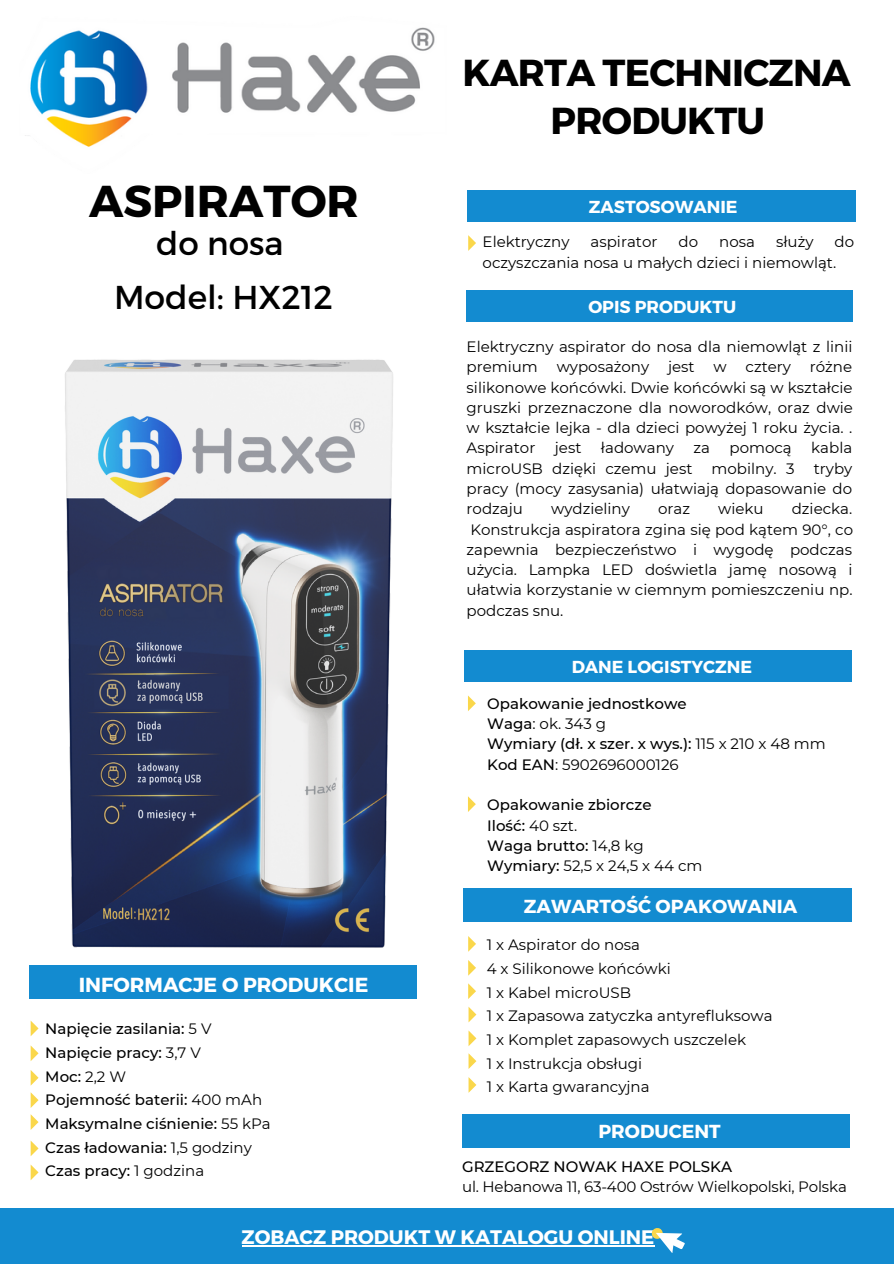
<style>
.page{position:relative;width:894px;height:1264px;background:#fff}
.page>*{position:absolute;margin:0;border:0;box-sizing:border-box;transform-origin:0 0}
.t1{font:700 44.55px "Montserrat";color:#000}
.t2{font:700 37.5px/48.4px "Montserrat";letter-spacing:-.02em;color:#000;text-align:center}
.t3{font:33px "Montserrat";color:#000}
.t4{font:32.55px "Montserrat";color:#000}
.t5{font:700 20.25px "Montserrat";color:#fff}
.t6{font:700 19.5px "Montserrat";color:#fff}
.t7{font:700 18.75px "Montserrat";color:#fff}
.t8{font:700 17.25px "Montserrat";color:#fff}
.t9{font:15px/20.2px "Montserrat";color:#000}
.t10{font:500 15px/23.7px "Montserrat";color:#000}
.s1{font-weight:400}
</style>
<div class="page">
<img style="left:25px;top:27px;width:410px;height:120px">
<div style="left:466px;top:290px;width:386px;height:31px;background:#138bd0"></div>
<div style="left:29px;top:965px;width:387px;height:34px;background:#138bd0"></div>
<div style="left:0;top:1208px;width:893px;height:55px;background:#138bd0"></div>
<div style="left:466px;top:190px;width:389px;height:31px;background:#138bd0"></div>
<div style="left:464px;top:650px;width:387px;height:31px;background:#138bd0"></div>
<div style="left:462px;top:1113px;width:387px;height:34px;background:#138bd0"></div>
<div style="left:463px;top:888px;width:389px;height:34px;background:#138bd0"></div>
<svg style="left:31px;top:1021px;width:8px;height:15px"></svg>
<svg style="left:31px;top:1046px;width:8px;height:15px"></svg>
<svg style="left:31px;top:1070px;width:8px;height:15px"></svg>
<svg style="left:31px;top:1114px;width:8px;height:15px"></svg>
<svg style="left:31px;top:1092px;width:8px;height:15px"></svg>
<svg style="left:468px;top:960px;width:8px;height:15px"></svg>
<svg style="left:468px;top:983px;width:8px;height:16px"></svg>
<svg style="left:468px;top:1007px;width:8px;height:15px"></svg>
<svg style="left:468px;top:695px;width:7px;height:16px"></svg>
<svg style="left:468px;top:796px;width:7px;height:16px"></svg>
<svg style="left:468px;top:235px;width:8px;height:16px"></svg>
<hr style="left:241px;top:1245px;width:413px;height:1px;background:#fff">
<svg style="left:649px;top:1228px;width:36px;height:25px"></svg>
<svg style="left:468px;top:1030px;width:8px;height:16px"></svg>
<svg style="left:468px;top:936px;width:8px;height:15px"></svg>
<svg style="left:31px;top:1141px;width:8px;height:15px"></svg>
<svg style="left:31px;top:1165px;width:8px;height:15px"></svg>
<svg style="left:468px;top:1053px;width:8px;height:15px"></svg>
<svg style="left:468px;top:1077px;width:8px;height:15px"></svg>
<img style="left:65px;top:359px;width:328px;height:589px">
<h1 class="t1" style="left:89px;top:172px;width:271px">ASPIRATOR</h1>
<h3 class="t4" style="left:156px;top:222px;width:129px">do nosa</h3>
<h3 class="t3" style="left:114px;top:276px;width:220px">Model: HX212</h3>
<h3 class="t5" style="left:79px;top:971px;width:291px">INFORMACJE O PRODUKCIE</h3>
<p class="t10" style="left:45px;top:1017px;width:227px">Napięcie zasilania: <span class="s1">5 V<br></span>Napięcie pracy: <span class="s1">3,7 V<br></span>Moc: <span class="s1">2,2 W<br></span>Pojemność baterii: <span class="s1">400 mAh<br></span>Maksymalne ciśnienie: <span class="s1">55 kPa<br></span>Czas ładowania: <span class="s1">1,5 godziny<br></span>Czas pracy: <span class="s1">1 godzina</span></p>
<h2 class="t2" style="left:462px;top:46px;width:390px">KARTA TECHNICZNA<br>PRODUKTU</h2>
<p class="t8" style="left:588px;top:196px;width:150px">ZASTOSOWANIE</p>
<p class="t9" style="left:482px;top:232px;width:373px;text-indent:352px">do oczyszczania nosa u małych dzieci i niemowląt.</p>
<p class="t9" style="left:482px;top:232px;width:88px">Elektryczny</p>
<p class="t9" style="left:590px;top:232px;width:68px">aspirator</p>
<p class="t9" style="left:678px;top:232px;width:21px">do</p>
<p class="t9" style="left:719px;top:232px;width:37px">nosa</p>
<p class="t9" style="left:775px;top:232px;width:39px">służy</p>
<p class="t8" style="left:588px;top:296px;width:149px">OPIS PRODUKTU</p>
<p class="t9" style="left:466px;top:336px;width:387px">Elektryczny aspirator do nosa dla niemowląt z linii premium</p>
<p class="t9" style="left:556px;top:357px;width:94px">wyposażony</p>
<p class="t9" style="left:668px;top:357px;width:28px">jest</p>
<p class="t9" style="left:713px;top:357px;width:15px">w</p>
<p class="t9" style="left:745px;top:357px;width:47px">cztery</p>
<p class="t9" style="left:466px;top:357px;width:388px;text-align:justify;text-indent:343px">różne silikonowe końcówki. Dwie końcówki są w kształcie gruszki przeznaczone dla noworodków, oraz dwie w kształcie lejka - dla dzieci powyżej 1 roku życia. .<br>Aspirator</p>
<p class="t9" style="left:554px;top:438px;width:28px">jest</p>
<p class="t9" style="left:600px;top:438px;width:74px">ładowany</p>
<p class="t9" style="left:693px;top:438px;width:18px">za</p>
<p class="t9" style="left:729px;top:438px;width:64px">pomocą</p>
<p class="t9" style="left:811px;top:438px;width:42px">kabla</p>
<p class="t9" style="left:466px;top:458px;width:227px">microUSB dzięki czemu jest</p>
<p class="t9" style="left:711px;top:458px;width:85px">mobilny. 3</p>
<p class="t9" style="left:466px;top:458px;width:387px;text-align:justify;text-indent:347px">tryby pracy (mocy zasysania) ułatwiają dopasowanie do rodzaju</p>
<p class="t9" style="left:466px;top:499px;width:388px;text-align:justify;text-indent:325px">dziecka.<br>Konstrukcja aspiratora zgina się pod kątem 90°, co zapewnia bezpieczeństwo i wygodę podczas użycia. Lampka LED doświetla jamę nosową i ułatwia korzystanie w ciemnym pomieszczeniu np. podczas snu.</p>
<p class="t9" style="left:551px;top:499px;width:80px">wydzieliny</p>
<p class="t9" style="left:657px;top:499px;width:33px">oraz</p>
<p class="t9" style="left:718px;top:499px;width:47px">wieku</p>
<p class="t8" style="left:571px;top:656px;width:182px">DANE LOGISTYCZNE</p>
<p class="t10" style="left:487px;top:693px;width:340px;line-height:20.2px">Opakowanie jednostkowe<br>Waga<span class="s1">: ok. 343 g<br></span>Wymiary (dł. x szer. x wys.): <span class="s1">115 x 210 x 48 mm<br></span>Kod EAN<span class="s1">: 5902696000126</span></p>
<p class="t10" style="left:487px;top:794px;width:216px;line-height:20.2px">Opakowanie zbiorcze<br>Ilość: <span class="s1">40 szt.<br></span>Waga brutto: <span class="s1">14,8 kg<br></span>Wymiary: <span class="s1">52,5 x 24,5 x 44 cm</span></p>
<p class="t7" style="left:523px;top:893px;width:275px">ZAWARTOŚĆ OPAKOWANIA</p>
<p class="t9" style="left:486px;top:933px;width:287px;line-height:23.7px">1 x Aspirator do nosa<br>4 x Silikonowe końcówki<br>1 x Kabel microUSB<br>1 x Zapasowa zatyczka antyrefluksowa<br>1 x Komplet zapasowych uszczelek<br>1 x Instrukcja obsługi<br>1 x Karta gwarancyjna</p>
<p class="t7" style="left:598px;top:1119px;width:124px">PRODUCENT</p>
<p class="t10" style="left:462px;top:1154px;width:271px">GRZEGORZ NOWAK HAXE POLSKA</p>
<p class="t9" style="left:462px;top:1176px;width:386px">ul. Hebanowa 11, 63-400 Ostrów Wielkopolski, Polska</p>
<h3 class="t6" style="left:241px;top:1224px;width:414px">ZOBACZ PRODUKT W KATALOGU ONLINE</h3>
</div>
